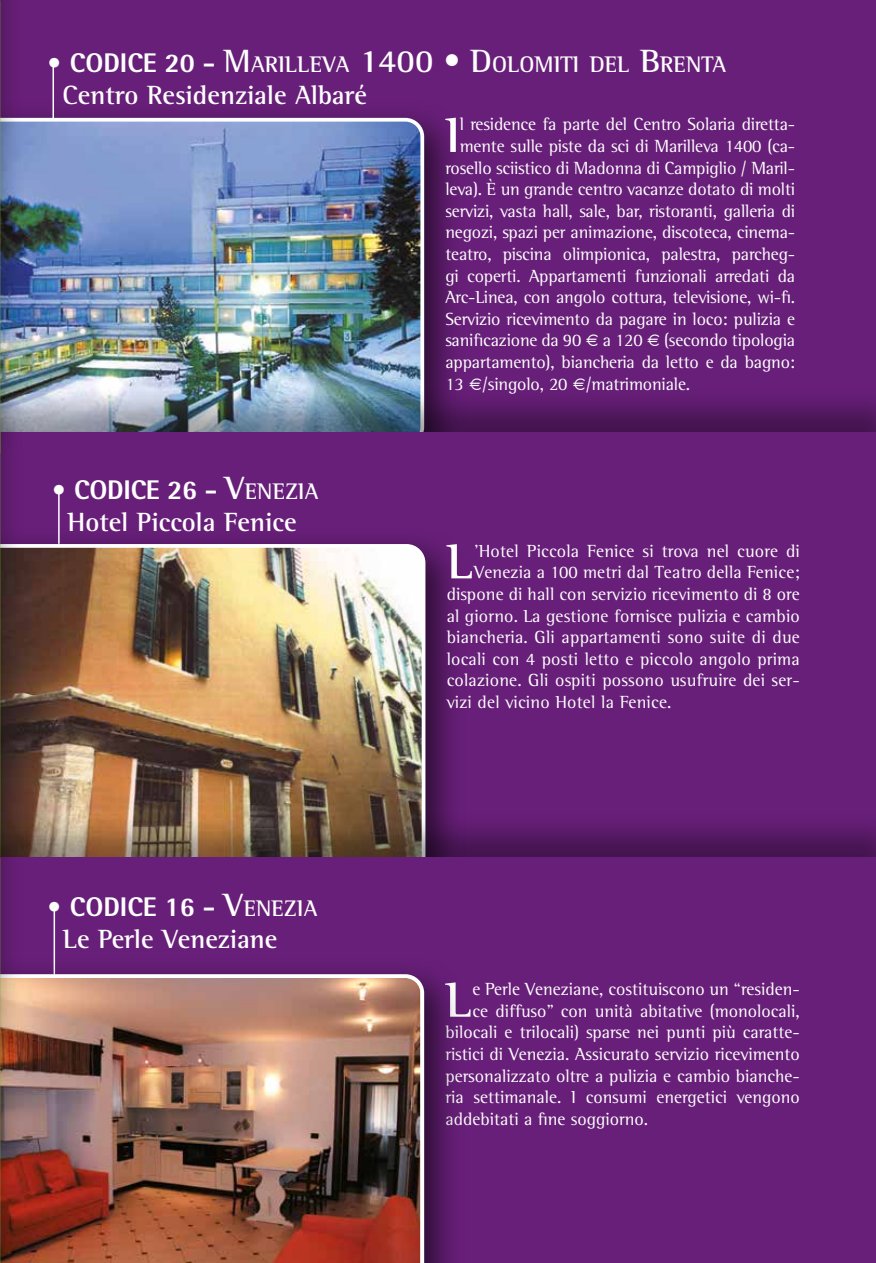
<style>
.page{position:relative;width:876px;height:1263px;background:#fff}
.page>*{position:absolute;margin:0;border:0;box-sizing:border-box;transform-origin:0 0}
.t1{font:700 50.1px "Rotis Semi Serif";color:#fff}
.t2{font:700 27px "Rotis Semi Serif";color:#fff}
.t3{font:800 27px "Rotis Semi Sans";letter-spacing:-.005em;color:#fff}
.t4{font:700 23.1px "Rotis Semi Serif";color:#fff}
.t5{font:18px "Rotis Semi Serif";letter-spacing:-.01em;color:#fff}
.t6{font:18px "Rotis Semi Serif";letter-spacing:.01em;color:#fff}
.s1{font-family:"Rotis Semi Sans";font-weight:800;font-size:27px}
.s2{font-size:33px}
.s3{font-family:"Skia"}
.s4{font-family:"Rotis Semi Serif";font-weight:700;font-size:33px}
.s5{font-family:"Rotis Semi Serif";font-weight:700;font-size:23.1px}
</style>
<div class="page">
<div style="left:0;top:0;width:876px;height:439px;background:#681f79"></div>
<div style="left:0;top:102px;width:464px;height:384px;background:#000;opacity:.6"></div>
<img style="left:24px;top:118px;width:400px;height:269px">
<div style="left:0;top:387px;width:876px;height:523px;background:#000;opacity:.35"></div>
<div style="left:0;top:432px;width:876px;height:475px;background:#681f79"></div>
<div style="left:0;top:528px;width:466px;height:397px;background:#000;opacity:.6"></div>
<img style="left:24px;top:544px;width:401px;height:268px">
<div style="left:0;top:812px;width:876px;height:451px;background:#000;opacity:.35"></div>
<div style="left:0;top:857px;width:876px;height:406px;background:#681f79"></div>
<hr style="left:53px;top:67px;width:1px;height:53px;background:#fff">
<hr style="left:58px;top:488px;width:2px;height:56px;background:#fff">
<hr style="left:54px;top:911px;width:1px;height:63px;background:#fff">
<div style="left:0;top:0;width:24px;height:456px;background:#000;opacity:.35"></div>
<div style="left:0;top:387px;width:24px;height:473px;background:#000;opacity:.35"></div>
<div style="left:0;top:958px;width:464px;height:305px;background:#000;opacity:.6"></div>
<img style="left:24px;top:974px;width:400px;height:289px">
<div style="left:0;top:812px;width:24px;height:451px;background:#000;opacity:.35"></div>
<p class="t4" style="left:47px;top:50px;width:681px"><span class="s1">• CODICE 20 -</span> <span class="s2">M</span>ARILLEVA <span class="s2">1400 • D</span>OLOMITI DEL <span class="s2">B</span>RENTA</p>
<h2 class="t2" style="left:62px;top:79px;width:306px">Centro Residenziale Albaré</h2>
<h1 class="t1" style="left:445px;top:105px;width:16px">I</h1>
<p class="t5" style="left:460px;top:114px;width:337px">l residence fa parte del Centro Solaria diretta-</p>
<p class="t5" style="left:460px;top:135px;width:337px">mente sulle piste da sci di Marilleva 1400 (ca-</p>
<p class="t5" style="left:445px;top:157px;width:351px">rosello sciistico di Madonna di Campiglio / Maril-</p>
<p class="t5" style="left:445px;top:179px;width:351px">leva). È un grande centro vacanze dotato di molti</p>
<p class="t5" style="left:445px;top:200px;width:351px">servizi, vasta hall, sale, bar, ristoranti, galleria di</p>
<p class="t5" style="left:445px;top:222px;width:351px">negozi, spazi per animazione, discoteca, cinema-</p>
<p class="t5" style="left:445px;top:243px;width:351px">teatro, piscina olimpionica, palestra, parcheg-</p>
<p class="t5" style="left:445px;top:265px;width:351px">gi coperti. Appartamenti funzionali arredati da</p>
<p class="t5" style="left:445px;top:287px;width:351px">Arc-Linea, con angolo cottura, televisione, wi-fi.</p>
<p class="t5" style="left:445px;top:308px;width:351px">Servizio ricevimento da pagare in loco: pulizia e</p>
<p class="t5" style="left:445px;top:330px;width:351px">sanificazione da 90 <span class="s3">€</span> a 120 <span class="s3">€</span> (secondo tipologia</p>
<p class="t5" style="left:445px;top:351px;width:351px">appartamento), biancheria da letto e da bagno:</p>
<p class="t5" style="left:445px;top:373px;width:246px">13 <span class="s3">€</span>/singolo, 20 <span class="s3">€</span>/matrimoniale.</p>
<h2 class="t3" style="left:51px;top:472px;width:269px">• CODICE 26 - <span class="s4">V</span><span class="s5">ENEZIA</span></h2>
<h2 class="t2" style="left:67px;top:506px;width:231px">Hotel Piccola Fenice</h2>
<h2 class="t3" style="left:47px;top:890px;width:272px">• CODICE 16 - <span class="s4">V</span><span class="s5">ENEZIA</span></h2>
<h2 class="t2" style="left:63px;top:923px;width:216px">Le Perle Veneziane</h2>
<h1 class="t1" style="left:447px;top:531px;width:28px">L</h1>
<p class="t6" style="left:474px;top:540px;width:327px">’Hotel Piccola Fenice si trova nel cuore di</p>
<p class="t6" style="left:474px;top:562px;width:327px">Venezia a 100 metri dal Teatro della Fenice;</p>
<p class="t6" style="left:447px;top:583px;width:355px">dispone di hall con servizio ricevimento di 8 ore</p>
<p class="t6" style="left:447px;top:605px;width:355px">al giorno. La gestione fornisce pulizia e cambio</p>
<p class="t6" style="left:447px;top:627px;width:355px">biancheria. Gli appartamenti sono suite di due</p>
<p class="t6" style="left:447px;top:648px;width:355px">locali con 4 posti letto e piccolo angolo prima</p>
<p class="t6" style="left:447px;top:670px;width:355px">colazione. Gli ospiti possono usufruire dei ser-</p>
<p class="t6" style="left:447px;top:691px;width:226px">vizi del vicino Hotel la Fenice.</p>
<h1 class="t1" style="left:445px;top:970px;width:28px">L</h1>
<p class="t5" style="left:472px;top:978px;width:329px">e Perle Veneziane, costituiscono un “residen-</p>
<p class="t5" style="left:472px;top:1000px;width:329px">ce diffuso” con unità abitative (monolocali,</p>
<p class="t5" style="left:445px;top:1022px;width:356px">bilocali e trilocali) sparse nei punti più caratte-</p>
<p class="t5" style="left:445px;top:1043px;width:356px">ristici di Venezia. Assicurato servizio ricevimento</p>
<p class="t5" style="left:445px;top:1065px;width:356px">personalizzato oltre a pulizia e cambio bianche-</p>
<p class="t5" style="left:445px;top:1086px;width:356px">ria settimanale. I consumi energetici vengono</p>
<p class="t5" style="left:445px;top:1108px;width:204px">addebitati a fine soggiorno.</p>
</div>
